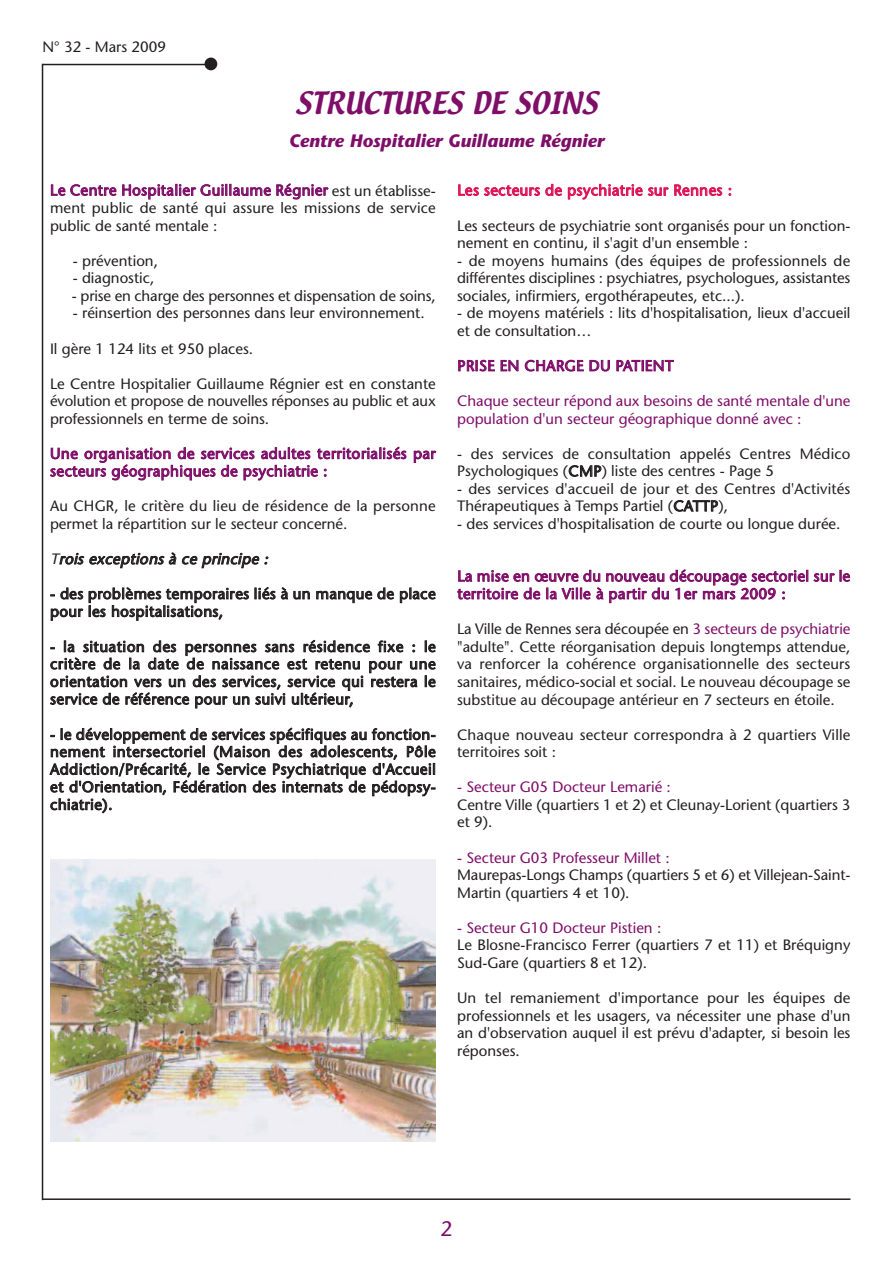
<style>
.page{position:relative;width:893px;height:1263px;background:#fff}
.page>*{position:absolute;margin:0;border:0;box-sizing:border-box;transform-origin:0 0}
.t1{font:27px "Textile";color:#7f0e69}
.t2{font:21px "Stone Sans";color:#7f0e69}
.t3{font:italic 700 18px "Stone Sans";color:#7f0e69}
.t4{font:15px/17.5px "Stone Sans";color:#231f20}
.t5{font:15px/17.7px "Stone Sans";letter-spacing:.03em;color:#7f0e69}
.t6{font:15px/17.5px "Stone Sans";letter-spacing:.01em;color:#7f0e69}
.t7{font:15px/17.7px "Stone Sans";letter-spacing:.03em;color:#231f20}
.t8{font:15px "Stone Sans";letter-spacing:.03em;color:#de1154}
.t9{font:italic 15px "Stone Sans";color:#231f20}
.s1{color:#7f0e69}
</style>
<div class="page">
<hr style="left:43px;top:1198px;width:807px;height:2px;background:#231f20">
<div style="left:205px;top:58px;width:12px;height:12px;background:#231f20;border-radius:50%"></div>
<img style="left:50px;top:859px;width:386px;height:283px">
<hr style="left:42px;top:64px;width:1px;height:1136px;background:#231f20">
<hr style="left:43px;top:64px;width:165px;height:1px;background:#231f20">
<p class="t4" style="left:43px;top:40px;width:125px">N° 32 - Mars 2009</p>
<h1 class="t1" style="left:295px;top:89px;width:304px">STRUCTURES DE SOINS</h1>
<p class="t3" style="left:289px;top:134px;width:317px">Centre Hospitalier Guillaume Régnier</p>
<p class="t4" style="left:50px;top:183px;width:387px;text-align:justify"><span class="s1">Le Centre Hospitalier Guillaume Régnier</span> est un établisse&shy;ment public de santé qui assure les missions de service public de santé mentale :</p>
<p class="t4" style="left:73px;top:253px;width:87px">- prévention,</p>
<p class="t4" style="left:73px;top:271px;width:83px">- diagnostic,</p>
<p class="t4" style="left:72px;top:288px;width:365px">- prise en charge des personnes et dispensation de soins,</p>
<p class="t4" style="left:73px;top:306px;width:353px">- réinsertion des personnes dans leur environnement.</p>
<p class="t4" style="left:50px;top:341px;width:205px">Il gère 1 124 lits et 950 places.</p>
<p class="t4" style="left:50px;top:376px;width:387px;text-align:justify">Le Centre Hospitalier Guillaume Régnier est en constante évolution et propose de nouvelles réponses au public et aux professionnels en terme de soins.</p>
<p class="t5" style="left:50px;top:446px;width:387px">Une organisation de services adultes territorialisés par secteurs géographiques de psychiatrie :</p>
<p class="t4" style="left:50px;top:499px;width:387px">Au CHGR, le critère du lieu de résidence de la personne permet la répartition sur le secteur concerné.</p>
<p class="t9" style="left:50px;top:553px;width:222px">Trois exceptions à ce principe :</p>
<p class="t7" style="left:50px;top:586px;width:387px">- des problèmes temporaires liés à un manque de place pour les hospitalisations,</p>
<p class="t4" style="left:50px;top:639px;width:387px;text-align:justify">- la situation des personnes sans résidence fixe : le critère de la date de naissance est retenu pour une orientation vers un des services, service qui restera le service de référence pour un suivi ultérieur,</p>
<p class="t4" style="left:50px;top:727px;width:387px;text-align:justify">- le développement de services spécifiques au fonction&shy;nement intersectoriel (Maison des adolescents, Pôle Addiction/Précarité, le Service Psychiatrique d'Accueil et d'Orientation, Fédération des internats de pédopsy&shy;chiatrie).</p>
<p class="t8" style="left:457px;top:184px;width:276px">Les secteurs de psychiatrie sur Rennes :</p>
<p class="t4" style="left:457px;top:218px;width:395px">Les secteurs de psychiatrie sont organisés pour un fonction&shy;nement en continu, il s'agit d'un ensemble :</p>
<p class="t4" style="left:457px;top:253px;width:395px;text-align:justify">- de moyens humains (des équipes de professionnels de différentes disciplines : psychiatres, psychologues, assistantes sociales, infirmiers, ergothérapeutes, etc...).</p>
<p class="t4" style="left:457px;top:306px;width:395px">- de moyens matériels : lits d'hospitalisation, lieux d'accueil et de consultation…</p>
<p class="t5" style="left:457px;top:358px;width:218px">PRISE EN CHARGE DU PATIENT</p>
<p class="t6" style="left:457px;top:394px;width:395px">Chaque secteur répond aux besoins de santé mentale d'une population d'un secteur géographique donné avec :</p>
<p class="t4" style="left:457px;top:446px;width:395px">- des services de consultation appelés Centres Médico<br>Psychologiques (CMP) liste des centres - Page 5</p>
<p class="t4" style="left:457px;top:481px;width:395px">- des services d'accueil de jour et des Centres d'Activités<br>Thérapeutiques à Temps Partiel (CATTP),</p>
<p class="t4" style="left:457px;top:517px;width:385px">- des services d'hospitalisation de courte ou longue durée.</p>
<p class="t5" style="left:457px;top:569px;width:394px">La mise en œuvre du nouveau découpage sectoriel sur le territoire de la Ville à partir du 1er mars 2009 :</p>
<p class="t4" style="left:457px;top:622px;width:395px;text-align:justify">La Ville de Rennes sera découpée en <span class="s1">3 secteurs de psychiatrie </span>"adulte". Cette réorganisation depuis longtemps attendue, va renforcer la cohérence organisationnelle des secteurs sanitaires, médico-social et social. Le nouveau découpage se substitue au découpage antérieur en 7 secteurs en étoile.</p>
<p class="t4" style="left:457px;top:727px;width:395px">Chaque nouveau secteur correspondra à 2 quartiers Ville territoires soit :</p>
<p class="t6" style="left:457px;top:780px;width:215px">- Secteur G05 Docteur Lemarié :</p>
<p class="t4" style="left:457px;top:797px;width:395px">Centre Ville (quartiers 1 et 2) et Cleunay-Lorient (quartiers 3 et 9).</p>
<p class="t6" style="left:457px;top:850px;width:214px">- Secteur G03 Professeur Millet :</p>
<p class="t4" style="left:457px;top:868px;width:395px">Maurepas-Longs Champs (quartiers 5 et 6) et Villejean-Saint-<br>Martin (quartiers 4 et 10).</p>
<p class="t6" style="left:457px;top:920px;width:206px">- Secteur G10 Docteur Pistien :</p>
<p class="t4" style="left:457px;top:938px;width:395px">Le Blosne-Francisco Ferrer (quartiers 7 et 11) et Bréquigny<br>Sud-Gare (quartiers 8 et 12).</p>
<p class="t4" style="left:457px;top:990px;width:395px;text-align:justify">Un tel remaniement d'importance pour les équipes de professionnels et les usagers, va nécessiter une phase d'un an d'observation auquel il est prévu d'adapter, si besoin les réponses.</p>
<h2 class="t2" style="left:440px;top:1220px;width:14px">2</h2>
</div>
